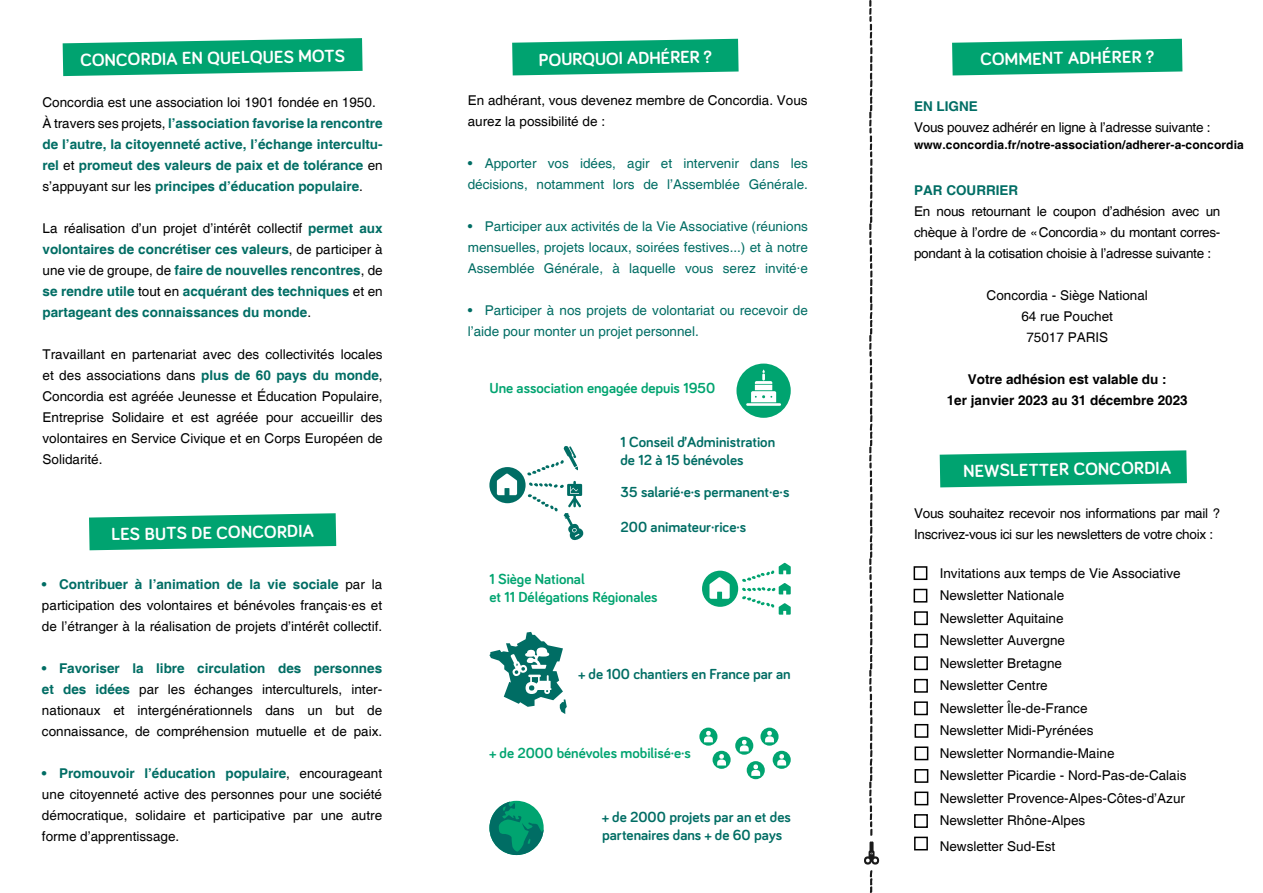
<style>
.page{position:relative;width:1263px;height:893px;background:#fff}
.page>*{position:absolute;margin:0;border:0;box-sizing:border-box;transform-origin:0 0}
.t1{font:700 18px "Bariol";color:#fff}
.t2{font:700 15px/18px "Bariol";color:#006d64}
.t3{font:700 15px/18px "Bariol";color:#00a470}
.t4{font:13.5px/21px "Helvetica";color:#000;text-align:justify}
.t5{font:700 13.5px/21px "Helvetica";color:#006d64}
.t6{font:13.5px/21px "Helvetica";color:#006d64}
.t7{font:13.5px/21px "Helvetica";letter-spacing:-.02em;color:#000}
.t8{font:700 13.5px/21px "Helvetica";color:#000;text-align:center}
.t9{font:700 12px "Helvetica";letter-spacing:.01em;color:#000}
.s1{font-weight:400;color:#000}
.s2{font-weight:700;color:#006d64}
</style>
<div class="page">
<div style="left:736px;top:364px;width:55px;height:54px;background:#00a470;border-radius:50%"></div>
<svg style="left:746px;top:370px;width:35px;height:36px"></svg>
<svg style="left:489px;top:467px;width:37px;height:36px"></svg>
<svg style="left:497px;top:474px;width:20px;height:21px"></svg>
<svg style="left:527px;top:446px;width:57px;height:95px"></svg>
<div style="left:702px;top:571px;width:36px;height:36px;background:#00a370;border-radius:50%"></div>
<svg style="left:709px;top:577px;width:21px;height:22px"></svg>
<svg style="left:742px;top:563px;width:49px;height:52px"></svg>
<svg style="left:489px;top:632px;width:78px;height:82px"></svg>
<svg style="left:712px;top:751px;width:19px;height:18px"></svg>
<svg style="left:717px;top:754px;width:9px;height:11px"></svg>
<svg style="left:735px;top:737px;width:18px;height:18px"></svg>
<svg style="left:740px;top:740px;width:9px;height:11px"></svg>
<div style="left:747px;top:761px;width:18px;height:18px;background:#00a470;border-radius:50%"></div>
<svg style="left:751px;top:764px;width:9px;height:12px"></svg>
<svg style="left:760px;top:728px;width:18px;height:18px"></svg>
<svg style="left:765px;top:731px;width:9px;height:11px"></svg>
<svg style="left:773px;top:751px;width:18px;height:18px"></svg>
<svg style="left:777px;top:754px;width:9px;height:11px"></svg>
<svg style="left:699px;top:728px;width:18px;height:18px"></svg>
<svg style="left:704px;top:731px;width:9px;height:11px"></svg>
<svg style="left:489px;top:802px;width:55px;height:53px"></svg>
<svg style="left:864px;top:0;width:15px;height:893px"></svg>
<div style="left:914px;top:679px;width:14px;height:14px;border:2px solid #000"></div>
<div style="left:914px;top:701px;width:14px;height:14px;border:2px solid #000"></div>
<div style="left:914px;top:724px;width:14px;height:14px;border:2px solid #000"></div>
<div style="left:914px;top:746px;width:14px;height:14px;border:2px solid #000"></div>
<div style="left:914px;top:769px;width:14px;height:14px;border:2px solid #000"></div>
<div style="left:914px;top:791px;width:14px;height:14px;border:2px solid #000"></div>
<div style="left:914px;top:814px;width:14px;height:14px;border:2px solid #000"></div>
<div style="left:914px;top:837px;width:14px;height:13px;border:2px solid #000"></div>
<div style="left:913px;top:566px;width:14px;height:14px;border:2px solid #000"></div>
<div style="left:913px;top:589px;width:14px;height:14px;border:2px solid #000"></div>
<div style="left:914px;top:611px;width:14px;height:14px;border:2px solid #000"></div>
<div style="left:914px;top:634px;width:14px;height:14px;border:2px solid #000"></div>
<div style="left:914px;top:656px;width:14px;height:14px;border:2px solid #000"></div>
<svg style="left:512px;top:39px;width:227px;height:36px;background:#18ab7d"></svg>
<svg style="left:63px;top:38px;width:300px;height:38px;background:#23af83"></svg>
<svg style="left:952px;top:39px;width:230px;height:36px;background:#17ab7d"></svg>
<svg style="left:89px;top:513px;width:247px;height:37px;background:#1dad80"></svg>
<svg style="left:940px;top:450px;width:247px;height:37px;background:#1dad80"></svg>
<h1 class="t1" style="left:80px;top:48px;width:266px;rotate:-1deg">CONCORDIA EN QUELQUES MOTS</h1>
<h1 class="t1" style="left:538px;top:47px;width:175px;rotate:-1deg">POURQUOI ADHÉRER ?</h1>
<h1 class="t1" style="left:980px;top:47px;width:176px;rotate:-1deg">COMMENT ADHÉRER ?</h1>
<p class="t5" style="left:43px;top:92px;width:342px"><span class="s1">Concordia est une association loi 1901 fondée en 1950.<br>À travers ses projets,</span> l’association favorise la rencontre de l’autre, la citoyenneté active, l’échange intercultu&shy;rel <span class="s1">et</span> promeut des valeurs de paix et de tolérance <span class="s1">en s’appuyant sur les</span> principes d’éducation populaire<span class="s1">.</span></p>
<p class="t5" style="left:43px;top:218px;width:342px;text-align:justify"><span class="s1">La réalisation d’un projet d’intérêt collectif</span> permet aux volontaires de concrétiser ces valeurs<span class="s1">, de participer à une vie de groupe, de</span> faire de nouvelles rencontres<span class="s1">, de </span>se rendre utile <span class="s1">tout en</span> acquérant des techniques <span class="s1">et en </span>partageant des connaissances du monde<span class="s1">.</span></p>
<p class="t4" style="left:43px;top:344px;width:342px">Travaillant en partenariat avec des collectivités locales et des associations dans <span class="s2">plus de 60 pays du monde</span>, Concordia est agréée Jeunesse et Éducation Populaire, Entreprise Solidaire et est agréée pour accueillir des volontaires en Service Civique et en Corps Européen de Solidarité.</p>
<h1 class="t1" style="left:111px;top:522px;width:204px;rotate:-1deg">LES BUTS DE CONCORDIA</h1>
<p class="t4" style="left:42px;top:574px;width:342px"><span class="s2">• Contribuer à l’animation de la vie sociale</span> par la participation des volontaires et bénévoles français·es et de l’étranger à la réalisation de projets d’intérêt collectif.</p>
<p class="t4" style="left:42px;top:658px;width:342px"><span class="s2">• Favoriser la libre circulation des personnes et des idées</span> par les échanges interculturels, inter&shy;nationaux et intergénérationnels dans un but de connaissance, de compréhension mutuelle et de paix.</p>
<p class="t4" style="left:42px;top:764px;width:342px"><span class="s2">• Promouvoir l’éducation populaire</span>, encourageant une citoyenneté active des personnes pour une société démocratique, solidaire et participative par une autre forme d’apprentissage.</p>
<p class="t4" style="left:468px;top:91px;width:341px">En adhérant, vous devenez membre de Concordia. Vous aurez la possibilité de :</p>
<p class="t6" style="left:468px;top:154px;width:342px">• Apporter vos idées, agir et intervenir dans les décisions, notamment lors de l’Assemblée Générale.</p>
<p class="t6" style="left:468px;top:217px;width:342px;text-align:justify">• Participer aux activités de la Vie Associative (réunions mensuelles, projets locaux, soirées festives...) et à notre Assemblée Générale, à laquelle vous serez invité·e</p>
<p class="t6" style="left:468px;top:301px;width:342px">• Participer à nos projets de volontariat ou recevoir de l’aide pour monter un projet personnel.</p>
<p class="t3" style="left:489px;top:379px;width:227px">Une association engagée depuis 1950</p>
<p class="t2" style="left:620px;top:432px;width:156px">1 Conseil d’Administration de 12 à 15 bénévoles</p>
<p class="t2" style="left:620px;top:482px;width:170px">35 salarié·e·s permanent·e·s</p>
<p class="t2" style="left:620px;top:517px;width:127px">200 animateur·rice·s</p>
<p class="t3" style="left:489px;top:570px;width:170px">1 Siège National<br>et 11 Délégations Régionales</p>
<p class="t2" style="left:578px;top:664px;width:214px">+ de 100 chantiers en France par an</p>
<p class="t3" style="left:489px;top:743px;width:203px">+ de 2000 bénévoles mobilisé·e·s</p>
<p class="t2" style="left:602px;top:808px;width:190px">+ de 2000 projets par an et des partenaires dans + de 60 pays</p>
<p class="t5" style="left:914px;top:96px;width:65px">EN LIGNE</p>
<p class="t7" style="left:914px;top:117px;width:298px">Vous pouvez adhérér en ligne à l’adresse suivante :</p>
<p class="t9" style="left:914px;top:138px;width:331px">www.concordia.fr/notre-association/adherer-a-concordia</p>
<p class="t5" style="left:914px;top:180px;width:106px">PAR COURRIER</p>
<p class="t4" style="left:914px;top:201px;width:308px">En nous retournant le coupon d’adhésion avec un chèque à l’ordre de «Concordia» du montant corres&shy;pondant à la cotisation choisie à l’adresse suivante :</p>
<p class="t4" style="left:986px;top:285px;width:163px;text-align:center">Concordia - Siège National<br>64 rue Pouchet<br>75017 PARIS</p>
<p class="t8" style="left:947px;top:369px;width:242px">Votre adhésion est valable du :<br>1er janvier 2023 au 31 décembre 2023</p>
<h1 class="t1" style="left:963px;top:459px;width:209px;rotate:-1deg">NEWSLETTER CONCORDIA</h1>
<p class="t7" style="left:914px;top:504px;width:308px">Vous souhaitez recevoir nos informations par mail ?<br>Inscrivez-vous ici sur les newsletters de votre choix :</p>
<p class="t4" style="left:940px;top:562px;width:248px;line-height:22.5px;text-align:left">Invitations aux temps de Vie Associative<br>Newsletter Nationale<br>Newsletter Aquitaine<br>Newsletter Auvergne<br>Newsletter Bretagne<br>Newsletter Centre<br>Newsletter Île-de-France<br>Newsletter Midi-Pyrénées<br>Newsletter Normandie-Maine<br>Newsletter Picardie - Nord-Pas-de-Calais<br>Newsletter Provence-Alpes-Côtes-d’Azur<br>Newsletter Rhône-Alpes</p>
<p class="t4" style="left:940px;top:836px;width:117px">Newsletter Sud-Est</p>
</div>
